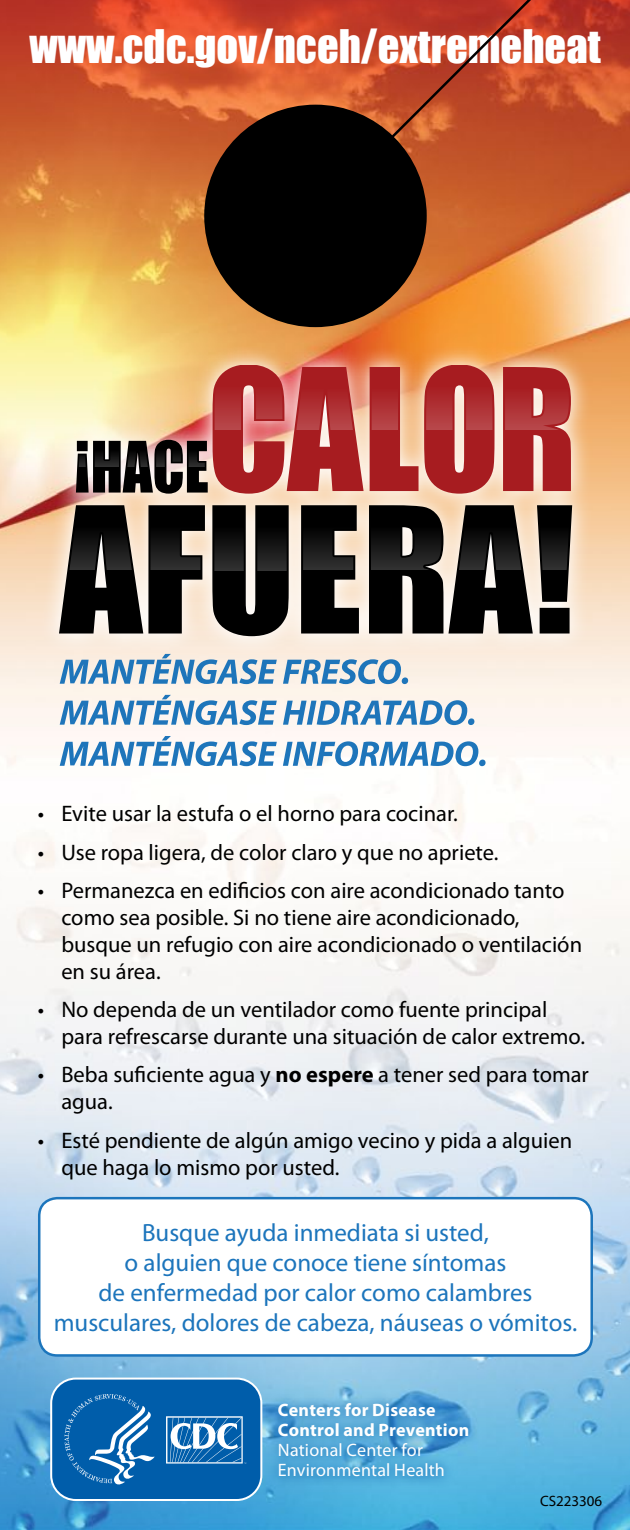
<style>
.page{position:relative;width:630px;height:1530px;background:#fff}
.page>*{position:absolute;margin:0;border:0;box-sizing:border-box;transform-origin:0 0}
.t1{font:42.5px "Impact";color:#fff}
.t2{font:25px/30px "Myriad Pro";color:#1c75bc;text-align:center}
.t3{font:22.5px/27px "Myriad Pro";color:#000}
.t4{font:700 18px "Myriad Pro";letter-spacing:.015em;color:#fff}
.t5{font:18px "Myriad Pro";letter-spacing:.01em;color:#fff}
.t6{font:15px "Myriad Pro";color:#000}
.s1{font-weight:700}
</style>
<div class="page">
<img style="left:0;top:0;width:630px;height:1530px">
<svg style="left:39px;top:345px;width:554px;height:312px;background:#f6d5b1"></svg>
<svg style="left:76px;top:365px;width:288px;height:129px;background:#b97463"></svg>
<svg style="left:370px;top:365px;width:125px;height:129px;background:#bf534b"></svg>
<svg style="left:503px;top:367px;width:68px;height:124px;background:#b33a3b"></svg>
<svg style="left:59px;top:505px;width:146px;height:129px;background:#4f4a44"></svg>
<svg style="left:212px;top:505px;width:77px;height:131px;background:#2e2d2b"></svg>
<svg style="left:301px;top:505px;width:58px;height:129px;background:#373430"></svg>
<svg style="left:369px;top:505px;width:203px;height:129px;background:#413e3a"></svg>
<div style="left:39px;top:1198px;width:553px;height:157px;background:#fff;border-radius:18px"></div>
<div style="left:38px;top:1197px;width:555px;height:160px;border:2px solid #1c75bc;border-radius:18px"></div>
<div style="left:267px;top:1392px;width:213px;height:96px;background:#1e75ba;opacity:.75"></div>
<svg style="left:49px;top:1377px;width:214px;height:125px;background:#2776b7"></svg>
<div style="left:204px;top:105px;width:223px;height:222px;background:#000;border-radius:50%"></div>
<svg style="left:372px;top:0;width:171px;height:157px;background:#b84427"></svg>
<svg style="left:60px;top:654px;width:217px;height:30px;background:#9dbbd1"></svg>
<svg style="left:283px;top:659px;width:118px;height:25px;background:#8eb3cf"></svg>
<div style="left:402px;top:677px;width:6px;height:7px;background:#1e75ba;border-radius:50%"></div>
<svg style="left:60px;top:695px;width:217px;height:30px"></svg>
<svg style="left:283px;top:700px;width:184px;height:25px"></svg>
<div style="left:468px;top:718px;width:6px;height:7px;background:#1e75ba;border-radius:50%"></div>
<svg style="left:60px;top:736px;width:217px;height:30px"></svg>
<svg style="left:283px;top:741px;width:195px;height:25px"></svg>
<div style="left:479px;top:760px;width:7px;height:6px;background:#1e75ba;border-radius:50%"></div>
<p class="t1" style="left:29px;top:13px;width:573px">www.cdc.gov/nceh/extremeheat</p>
<p class="t3" style="left:38px;top:800px;width:421px">• Evite usar la estufa o el horno para cocinar.</p>
<p class="t3" style="left:38px;top:838px;width:462px">• Use ropa ligera, de color claro y que no apriete.</p>
<p class="t3" style="left:61px;top:876px;width:522px;text-indent:-23px">• Permanezca en edificios con aire acondicionado tanto como sea posible. Si no tiene aire acondicionado, busque un refugio con aire acondicionado o ventilación en su área.</p>
<p class="t3" style="left:61px;top:996px;width:525px;text-indent:-23px">• No dependa de un ventilador como fuente principal para refrescarse durante una situación de calor extremo.</p>
<p class="t3" style="left:61px;top:1061px;width:529px;text-indent:-23px">• Beba suficiente agua y <span class="s1">no espere</span> a tener sed para tomar agua.</p>
<p class="t3" style="left:61px;top:1126px;width:512px;text-indent:-23px">• Esté pendiente de algún amigo vecino y pida a alguien que haga lo mismo por usted.</p>
<p class="t2" style="left:54px;top:1217px;width:525px">Busque ayuda inmediata si usted,<br>o alguien que conoce tiene síntomas<br>de enfermedad por calor como calambres musculares, dolores de cabeza, náuseas o vómitos.</p>
<p class="t4" style="left:278px;top:1398px;width:159px">Centers for Disease</p>
<p class="t4" style="left:278px;top:1418px;width:193px">Control and Prevention</p>
<p class="t5" style="left:278px;top:1439px;width:146px">National Center for</p>
<p class="t5" style="left:278px;top:1459px;width:169px">Environmental Health</p>
<p class="t6" style="left:540px;top:1492px;width:64px">CS223306</p>
</div>
